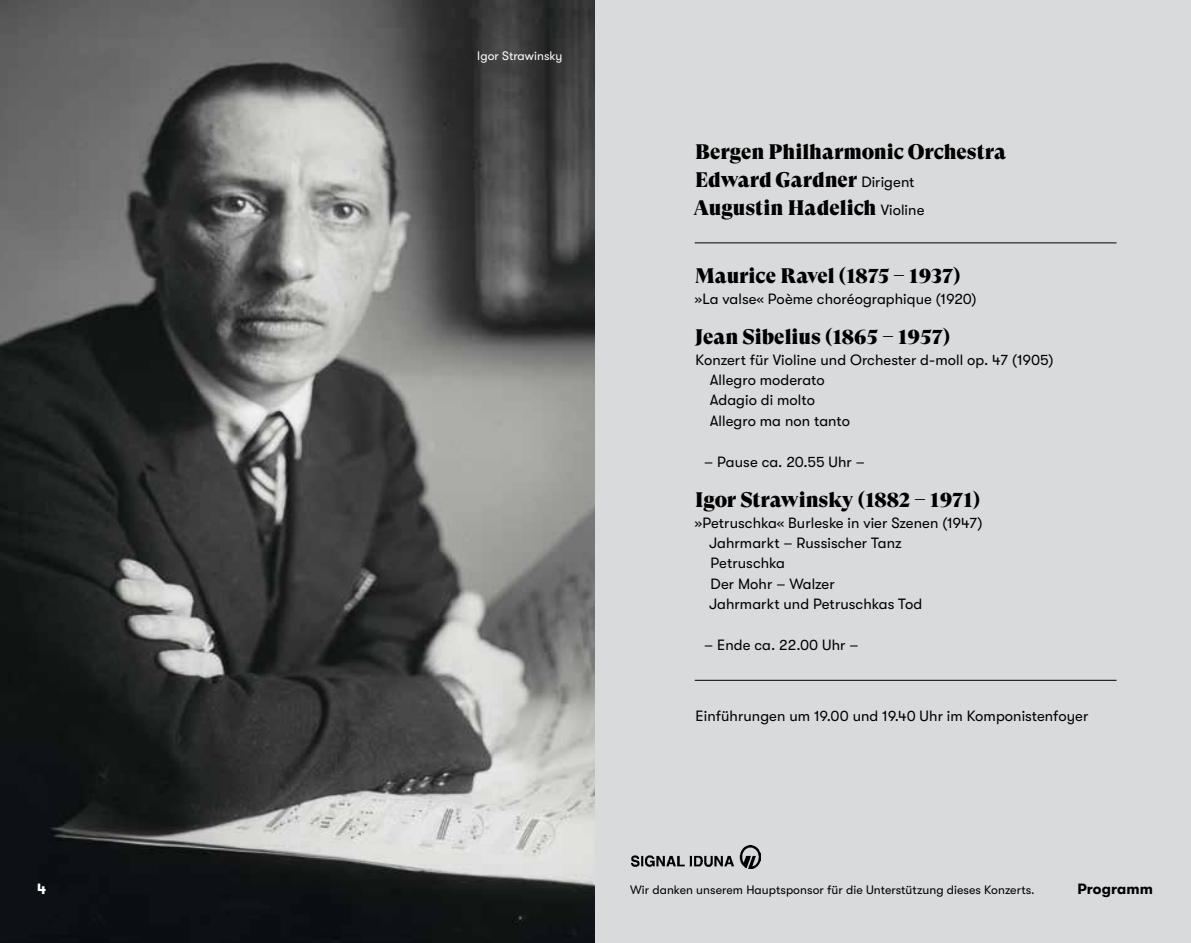
<style>
.page{position:relative;width:1191px;height:943px;background:#fff}
.page>*{position:absolute;margin:0;border:0;box-sizing:border-box;transform-origin:0 0}
.t1{font:21px/28px "GT Super Display Super";color:#000}
.t2{font:14.88px/20.3px "GT Walsheim";letter-spacing:.005em;color:#000}
.t3{font:700 14.88px "GT Walsheim";letter-spacing:.005em;color:#000}
.t4{font:700 14.88px "GT Walsheim";color:#fff}
.t5{font:12.25px "GT Walsheim";letter-spacing:.005em;color:#000}
.t6{font:12.25px "GT Walsheim";letter-spacing:.005em;color:#fff}
.s1{font-family:"GT Walsheim";font-size:14.88px}
</style>
<div class="page">
<img style="left:0;top:0;width:595px;height:943px">
<div style="left:595px;top:0;width:596px;height:943px;background:#d9dadb"></div>
<hr style="left:694px;top:242px;width:422px;height:1px;background:#000">
<hr style="left:694px;top:680px;width:422px;height:1px;background:#000">
<img style="left:631px;top:845px;width:129px;height:23px">
<p class="t6" style="left:477px;top:49px;width:87px">Igor Strawinsky</p>
<h1 class="t1" style="left:693px;top:138px;width:314px">Bergen Philharmonic Orchestra<br>Edward Gardner <span class="s1">Dirigent<br></span>Augustin Hadelich <span class="s1">Violine</span></h1>
<h1 class="t1" style="left:695px;top:262px;width:267px">Maurice Ravel (1875 – 1937)</h1>
<p class="t2" style="left:695px;top:288px;width:283px">»La valse« Poème choréographique (1920)</p>
<h1 class="t1" style="left:695px;top:323px;width:257px">Jean Sibelius (1865 – 1957)</h1>
<p class="t2" style="left:709px;top:349px;width:345px;text-indent:-14px">Konzert für Violine und Orchester d-moll op. 47 (1905)<br>Allegro moderato<br>Adagio di molto<br>Allegro ma non tanto</p>
<p class="t2" style="left:704px;top:451px;width:162px">– Pause ca. 20.55 Uhr –</p>
<h1 class="t1" style="left:695px;top:486px;width:287px">Igor Strawinsky (1882 – 1971)</h1>
<p class="t2" style="left:709px;top:512px;width:275px;text-indent:-14px">»Petruschka« Burleske in vier Szenen (1947)<br>Jahrmarkt – Russischer Tanz<br>Petruschka<br>Der Mohr – Walzer<br>Jahrmarkt und Petruschkas Tod</p>
<p class="t2" style="left:704px;top:634px;width:156px">– Ende ca. 22.00 Uhr –</p>
<p class="t2" style="left:695px;top:705px;width:394px">Einführungen um 19.00 und 19.40 Uhr im Komponistenfoyer</p>
<p class="t4" style="left:37px;top:880px;width:11px">4</p>
<p class="t5" style="left:630px;top:882px;width:406px">Wir danken unserem Hauptsponsor für die Unterstützung dieses Konzerts.</p>
<p class="t3" style="left:1077px;top:880px;width:77px">Programm</p>
</div>
